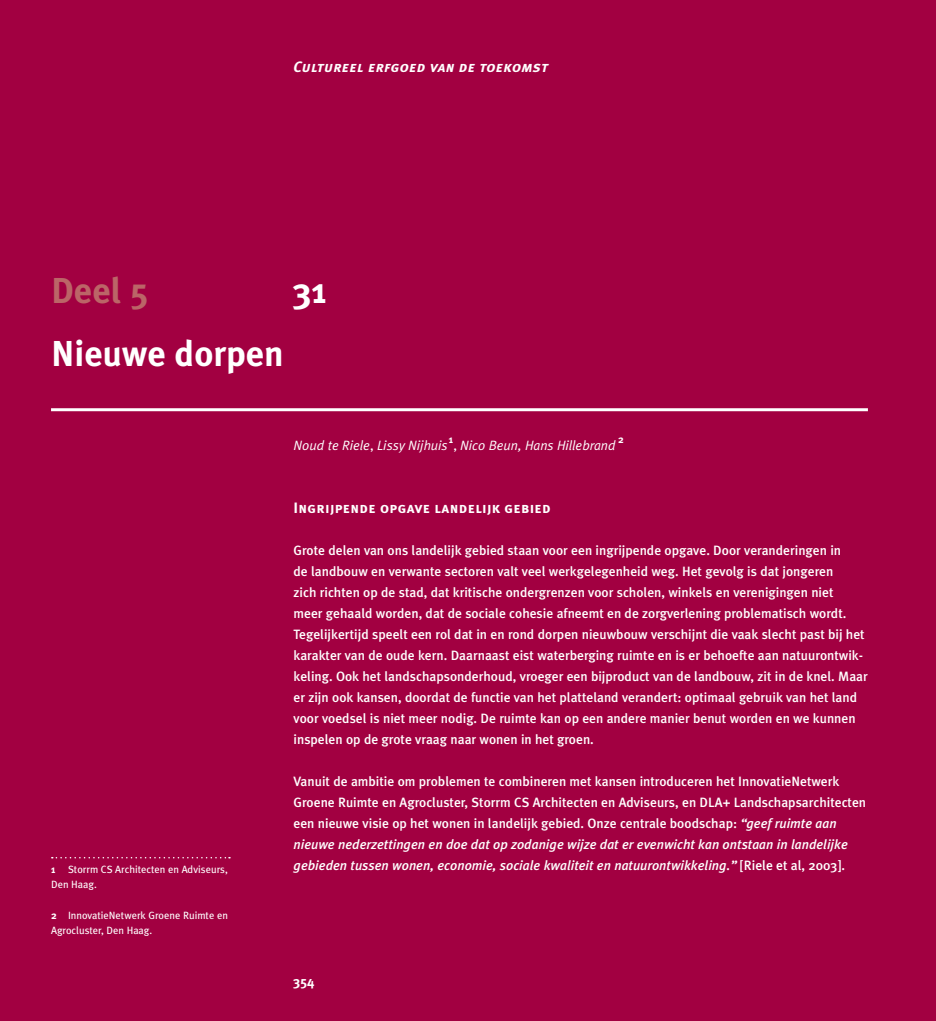
<style>
.page{position:relative;width:936px;height:1021px;background:#fff}
.page>*{position:absolute;margin:0;border:0;box-sizing:border-box;transform-origin:0 0}
.H1_-_Regel_2{font:700 36px "Meta Plus";color:#fff}
.H1_-_Hoofdstuk_boek_STT{font:700 36px "Meta Plus";color:#bb6567}
.H1_-_Hoofdstuk_boek_STT-2{font:700 36px "Meta Plus";color:#fff}
.H2_-_Paragraaf_boek_STT__inspring{font:15px "Meta Plus Bold Caps";letter-spacing:.02em;color:#fff}
.H1_-_Subtitel{font:italic 15px "Meta Plus Bold Caps";letter-spacing:.02em;color:#fff}
.Broodtekst_Intro_wit{font:500 13.5px/21px "Meta Plus";color:#fff}
.Broodtekst_Boek_STT{font:italic 13.5px "Meta Plus Normal";color:#fff}
.t1{font:700 13.5px "Meta Plus";color:#fff}
.Footnote{font:10.5px/15px "Meta Plus";color:#fff}
.Broodtekst_Boek_STT-2{font:700 10.5px "Meta Plus";color:#fff}
.s1{font-weight:700}
.s2{font-style:normal}
.s3{font-style:italic}
</style>
<div class="page">
<div style="left:0;top:0;width:935px;height:1020px;background:#a20041"></div>
<svg style="left:52px;top:857px;width:178px;height:1px"></svg>
<hr style="left:51px;top:408px;width:816px;height:3px;background:#fff">
<p class="H1_-_Subtitel" style="left:293px;top:58px;width:256px">Cultureel erfgoed van de toekomst</p>
<p class="H1_-_Hoofdstuk_boek_STT" style="left:51px;top:270px;width:99px">Deel 5</p>
<p class="H1_-_Hoofdstuk_boek_STT-2" style="left:293px;top:270px;width:35px">31</p>
<p class="H1_-_Regel_2" style="left:51px;top:333px;width:234px">Nieuwe dorpen</p>
<p class="Footnote" style="left:51px;top:862px;width:178px"><span class="s1">1</span> Storrm CS Architecten en Adviseurs,<br>Den Haag.</p>
<p class="Footnote" style="left:51px;top:907px;width:178px"><span class="s1">2</span> InnovatieNetwerk Groene Ruimte en<br>Agrocluster, Den Haag.</p>
<p class="Broodtekst_Boek_STT-2" style="left:449px;top:433px;width:6px">1</p>
<p class="Broodtekst_Boek_STT-2" style="left:618px;top:433px;width:7px">2</p>
<p class="Broodtekst_Boek_STT" style="left:293px;top:438px;width:323px">Noud te Riele<span class="s2">,</span> Lissy Nijhuis <span class="s2">,</span> Nico Beun, Hans Hillebrand</p>
<p class="H2_-_Paragraaf_boek_STT__inspring" style="left:293px;top:499px;width:259px">Ingrijpende opgave landelijk gebied</p>
<p class="Broodtekst_Intro_wit" style="left:293px;top:540px;width:575px">Grote delen van ons landelijk gebied staan voor een ingrijpende opgave. Door veranderingen in<br>de landbouw en verwante sectoren valt veel werkgelegenheid weg. Het gevolg is dat jongeren<br>zich richten op de stad, dat kritische ondergrenzen voor scholen, winkels en verenigingen niet<br>meer gehaald worden, dat de sociale cohesie afneemt en de zorgverlening problematisch wordt.<br>Tegelijkertijd speelt een rol dat in en rond dorpen nieuwbouw verschijnt die vaak slecht past bij het karakter van de oude kern. Daarnaast eist waterberging ruimte en is er behoefte aan natuurontwik&shy;keling. Ook het landschapsonderhoud, vroeger een bijproduct van de landbouw, zit in de knel. Maar er zijn ook kansen, doordat de functie van het platteland verandert: optimaal gebruik van het land voor voedsel is niet meer nodig. De ruimte kan op een andere manier benut worden en we kunnen inspelen op de grote vraag naar wonen in het groen.</p>
<p class="Broodtekst_Intro_wit" style="left:293px;top:771px;width:574px">Vanuit de ambitie om problemen te combineren met kansen introduceren het InnovatieNetwerk Groene Ruimte en Agrocluster, Storrm CS Architecten en Adviseurs, en DLA+ Landschapsarchitecten een nieuwe visie op het wonen in landelijk gebied. Onze centrale boodschap: <span class="s3">“geef ruimte aan nieuwe nederzettingen en doe dat op zodanige wijze dat er evenwicht kan ontstaan in landelijke gebieden tussen wonen, economie, sociale kwaliteit en natuurontwikkeling.”</span> [Riele et al, 2003].</p>
<p class="t1" style="left:293px;top:973px;width:22px">354</p>
</div>
